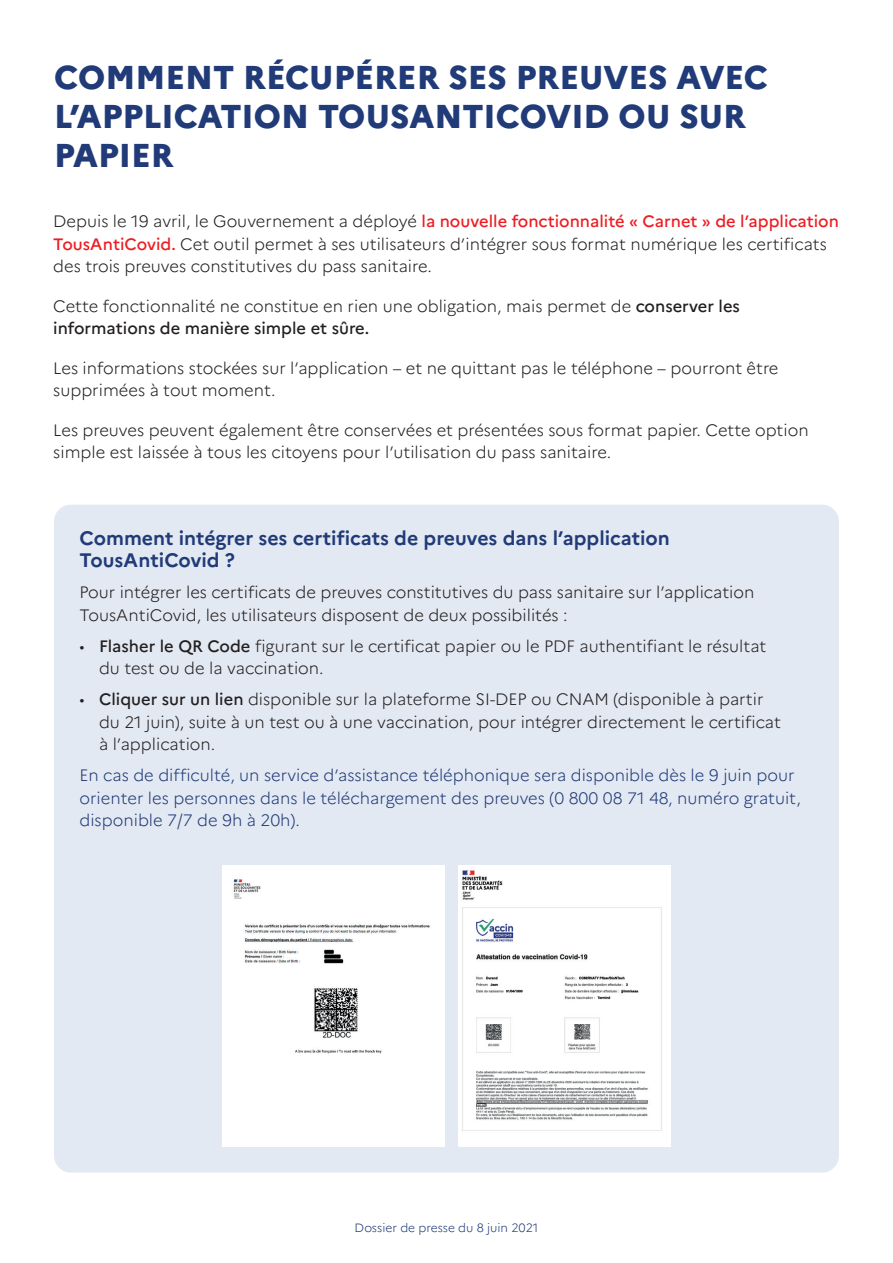
<style>
.page{position:relative;width:893px;height:1263px;background:#fff}
.page>*{position:absolute;margin:0;border:0;box-sizing:border-box;transform-origin:0 0}
.t1{font:800 33px/39px "Marianne";color:#213b79}
.t2{font:700 19.5px/22.5px "Marianne";color:#213b79}
.t3{font:300 16.5px/22.5px "Marianne";color:#231f20}
.t4{font:300 16.5px/22.5px "Marianne";color:#213b79}
.t5{font:300 12px "Marianne";color:#213b79}
.s1{font-weight:500;color:#ee1d23}
.s2{font-weight:500}
</style>
<div class="page">
<div style="left:54px;top:505px;width:785px;height:667px;background:#e3e9f2;border-radius:17px"></div>
<div style="left:222px;top:865px;width:222px;height:282px;background:#fff"></div>
<img style="left:233px;top:879px;width:197px;height:175px">
<div style="left:458px;top:865px;width:212px;height:282px;background:#fff"></div>
<img style="left:462px;top:870px;width:200px;height:261px">
<h1 class="t1" style="left:54px;top:57px;width:715px">COMMENT RÉCUPÉRER SES PREUVES AVEC<br>L’APPLICATION TOUSANTICOVID OU SUR<br>PAPIER</h1>
<p class="t3" style="left:53px;top:210px;width:787px">Depuis le 19 avril, le Gouvernement a déployé <span class="s1">la nouvelle fonctionnalité « Carnet » de l’application<br>TousAntiCovid.</span> Cet outil permet à ses utilisateurs d’intégrer sous format numérique les certificats des trois preuves constitutives du pass sanitaire.</p>
<p class="t3" style="left:53px;top:294px;width:688px">Cette fonctionnalité ne constitue en rien une obligation, mais permet de <span class="s2">conserver les informations de manière simple et sûre.</span></p>
<p class="t3" style="left:53px;top:356px;width:727px">Les informations stockées sur l’application – et ne quittant pas le téléphone – pourront être supprimées à tout moment.</p>
<p class="t3" style="left:53px;top:418px;width:757px">Les preuves peuvent également être conservées et présentées sous format papier. Cette option simple est laissée à tous les citoyens pour l’utilisation du pass sanitaire.</p>
<p class="t2" style="left:80px;top:526px;width:592px">Comment intégrer ses certificats de preuves dans l’application<br>TousAntiCovid ?</p>
<p class="t3" style="left:80px;top:581px;width:676px">Pour intégrer les certificats de preuves constitutives du pass sanitaire sur l’application<br>TousAntiCovid, les utilisateurs disposent de deux possibilités :</p>
<p class="t3" style="left:99px;top:635px;width:669px;text-indent:-20px">• <span class="s2">Flasher le QR Code</span> figurant sur le certificat papier ou le PDF authentifiant le résultat du test ou de la vaccination.</p>
<p class="t3" style="left:99px;top:688px;width:684px;text-indent:-20px">• <span class="s2">Cliquer sur un lien</span> disponible sur la plateforme SI-DEP ou CNAM (disponible à partir du 21 juin), suite à un test ou à une vaccination, pour intégrer directement le certificat à l’application.</p>
<p class="t4" style="left:80px;top:764px;width:723px">En cas de difficulté, un service d’assistance téléphonique sera disponible dès le 9 juin pour orienter les personnes dans le téléchargement des preuves (0 800 08 71 48, numéro gratuit, disponible 7/7 de 9h à 20h).</p>
<p class="t5" style="left:355px;top:1220px;width:185px">Dossier de presse du 8 juin 2021</p>
</div>
